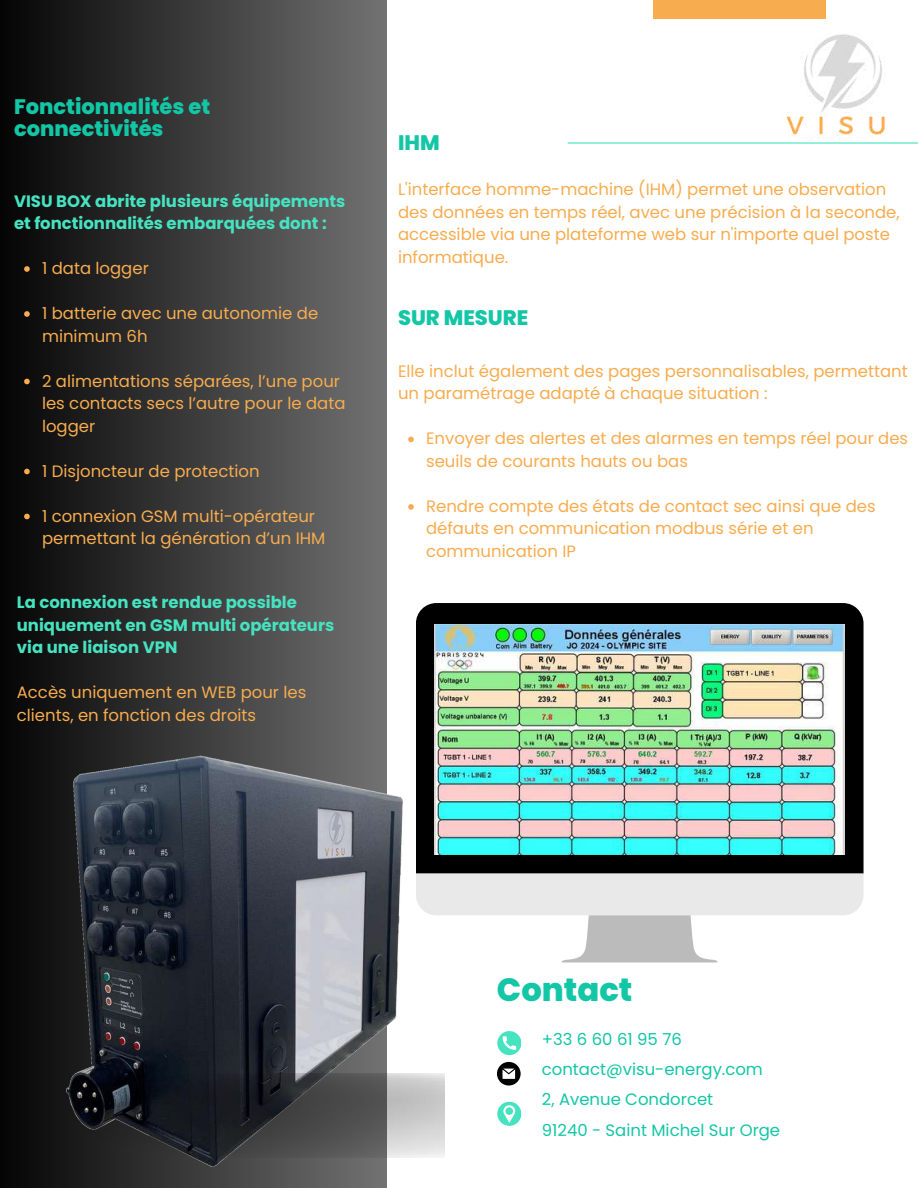
<style>
.page{position:relative;width:918px;height:1188px;background:#fff}
.page>*{position:absolute;margin:0;border:0;box-sizing:border-box;transform-origin:0 0}
.t1{font:800 32.25px "Poppins";color:#12c6a6}
.t2{font:800 21px/21.3px "Poppins";color:#12c6a6}
.t3{font:16.5px/22.5px "Poppins";color:#f7ac4f}
.t4{font:700 16.5px/22.5px "Poppins";color:#46e3c1}
.t5{font:16.5px/30.3px "Poppins";color:#12c6a6}
</style>
<div class="page">
<div style="left:0;top:0;width:386px;height:1188px;background:linear-gradient(to right,#040404,#727272)"></div>
<hr style="left:568px;top:142px;width:350px;height:2px;background:#46e3c1">
<div style="left:654px;top:0;width:172px;height:19px;background:#f7ac4f"></div>
<img style="left:786px;top:34px;width:100px;height:106px">
<img style="left:38px;top:748px;width:387px;height:429px">
<svg style="left:416px;top:603px;width:447px;height:271px;background:#080b0b"></svg>
<svg style="left:416px;top:874px;width:447px;height:88px"></svg>
<img style="left:435px;top:624px;width:409px;height:230px">
<svg style="left:24px;top:266px;width:6px;height:6px"></svg>
<svg style="left:24px;top:311px;width:6px;height:6px"></svg>
<svg style="left:24px;top:379px;width:6px;height:5px"></svg>
<svg style="left:24px;top:469px;width:6px;height:5px"></svg>
<svg style="left:24px;top:514px;width:6px;height:5px"></svg>
<svg style="left:408px;top:437px;width:6px;height:5px"></svg>
<svg style="left:408px;top:504px;width:6px;height:6px"></svg>
<img style="left:72px;top:1074px;width:372px;height:83px">
<svg style="left:497px;top:1031px;width:24px;height:24px"></svg>
<svg style="left:497px;top:1062px;width:24px;height:24px"></svg>
<svg style="left:497px;top:1102px;width:24px;height:23px"></svg>
<p class="t2" style="left:14px;top:96px;width:198px">Fonctionnalités et connectivités</p>
<p class="t4" style="left:14px;top:190px;width:333px">VISU BOX abrite plusieurs équipements et fonctionnalités embarquées dont :</p>
<p class="t3" style="left:42px;top:257px;width:108px">1 data logger</p>
<p class="t3" style="left:42px;top:302px;width:278px">1 batterie avec une autonomie de minimum 6h</p>
<p class="t3" style="left:42px;top:370px;width:305px">2 alimentations séparées, l’une pour les contacts secs l’autre pour le data logger</p>
<p class="t3" style="left:42px;top:460px;width:219px">1 Disjoncteur de protection</p>
<p class="t3" style="left:42px;top:505px;width:285px">1 connexion GSM multi-opérateur permettant la génération d’un IHM</p>
<p class="t4" style="left:17px;top:591px;width:319px">La connexion est rendue possible uniquement en GSM multi opérateurs via une liaison VPN</p>
<p class="t3" style="left:17px;top:681px;width:291px">Accès uniquement en WEB pour les clients, en fonction des droits</p>
<p class="t2" style="left:398px;top:132px;width:43px">IHM</p>
<p class="t3" style="left:398px;top:178px;width:503px">L'interface homme-machine (IHM) permet une observation des données en temps réel, avec une précision à la seconde, accessible via une plateforme web sur n'importe quel poste informatique.</p>
<p class="t2" style="left:398px;top:307px;width:132px">SUR MESURE</p>
<p class="t3" style="left:398px;top:360px;width:511px">Elle inclut également des pages personnalisables, permettant un paramétrage adapté à chaque situation :</p>
<p class="t3" style="left:426px;top:427px;width:484px">Envoyer des alertes et des alarmes en temps réel pour des seuils de courants hauts ou bas</p>
<p class="t3" style="left:426px;top:495px;width:451px">Rendre compte des états de contact sec ainsi que des défauts en communication modbus série et en communication IP</p>
<h1 class="t1" style="left:497px;top:967px;width:137px">Contact</h1>
<p class="t5" style="left:542px;top:1024px;width:240px">+33 6 60 61 95 76 contact@visu-energy.com<br>2, Avenue Condorcet<br>91240 - Saint Michel Sur Orge</p>
</div>
